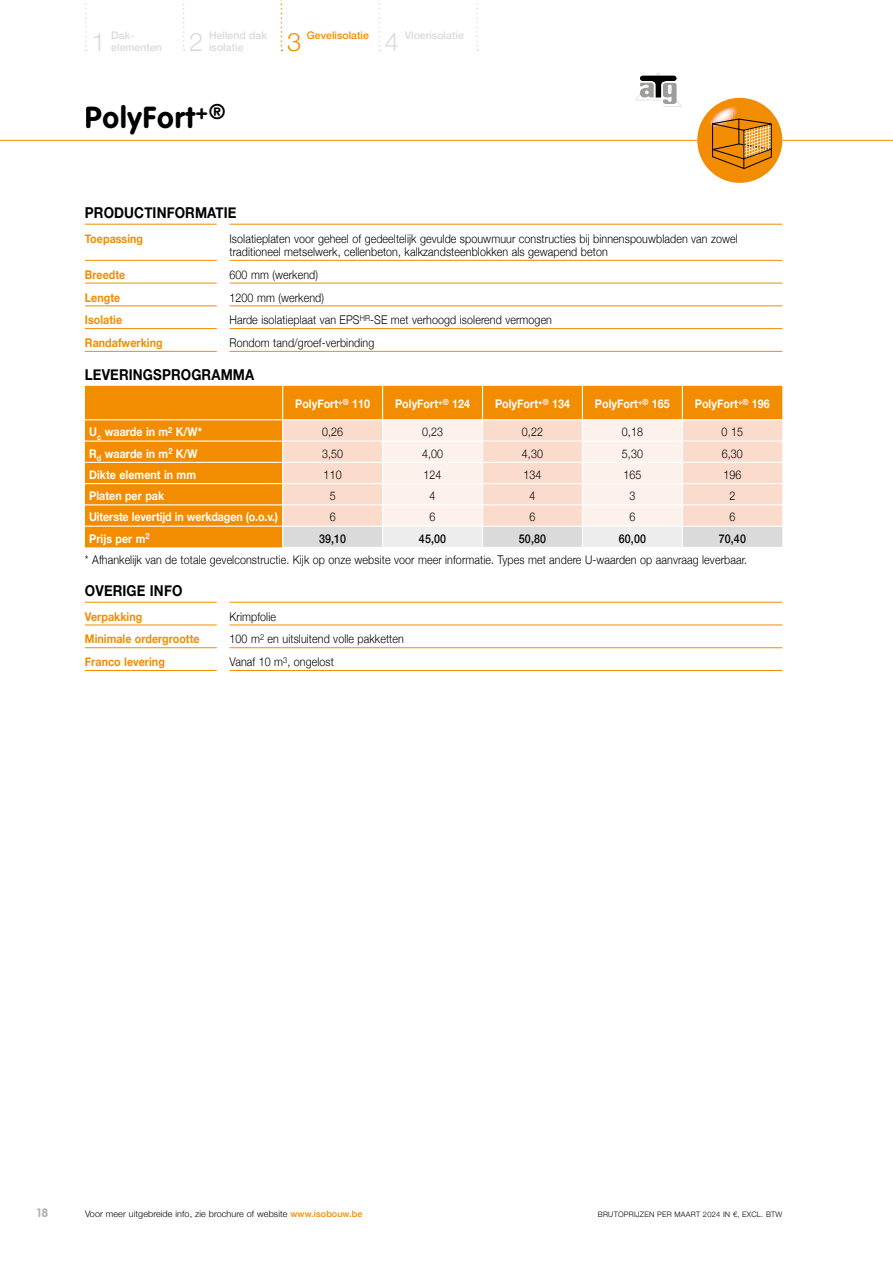
<style>
.page{position:relative;width:893px;height:1263px;background:#fff}
.page>*{position:absolute;margin:0;border:0;box-sizing:border-box;transform-origin:0 0}
.t1{font:700 30px "VAG Rounded Std";letter-spacing:.03em;color:#000}
.t2{font:300 25.5px "Helvetica Neue";color:#dadada}
.t3{font:300 25.5px "Helvetica Neue";color:#f28c00}
.t4{font:700 15px "Helvetica Neue";letter-spacing:.01em;color:#000;scale:.89 1}
.t5{font:300 12px/13.5px "Helvetica Neue";letter-spacing:.01em;color:#000;scale:.89 1}
.t6{font:700 12px "Helvetica Neue";letter-spacing:.005em;color:#fff;scale:.89 1}
.t7{font:700 12px "Helvetica Neue";letter-spacing:.005em;color:#f28c00;scale:.89 1}
.t8{font:500 12px "Helvetica Neue";letter-spacing:.01em;color:#000;scale:.89 1}
.t9{font:700 12px "VAG Rounded Std";color:#b3b2b2}
.t10{font:500 10.5px/12px "Helvetica Neue";color:#dadada}
.t11{font:500 10.5px "Helvetica Neue";color:#f28c00}
.t12{font:300 9px "Helvetica Neue";letter-spacing:.01em;color:#000}
.t13{font:300 7.5px "Helvetica Neue";letter-spacing:.03em;color:#000}
.s1{font-weight:500;color:#f28c00}
</style>
<div class="page">
<hr style="left:0;top:140px;width:893px;height:1px;background:#f28c00">
<svg style="left:85px;top:0;width:393px;height:51px"></svg>
<svg style="left:85px;top:259px;width:697px;height:92px"></svg>
<hr style="left:85px;top:283px;width:132px;height:1px;background:#f28c00">
<hr style="left:229px;top:283px;width:553px;height:1px;background:#f28c00">
<hr style="left:85px;top:305px;width:132px;height:1px;background:#f28c00">
<hr style="left:229px;top:305px;width:553px;height:1px;background:#f28c00">
<hr style="left:85px;top:328px;width:132px;height:1px;background:#f28c00">
<hr style="left:229px;top:328px;width:553px;height:1px;background:#f28c00">
<hr style="left:85px;top:351px;width:132px;height:1px;background:#f28c00">
<hr style="left:229px;top:351px;width:553px;height:1px;background:#f28c00">
<hr style="left:229px;top:224px;width:553px;height:1px;background:#f28c00">
<hr style="left:229px;top:260px;width:553px;height:1px;background:#f28c00">
<hr style="left:85px;top:224px;width:132px;height:1px;background:#f28c00">
<hr style="left:85px;top:260px;width:132px;height:1px;background:#f28c00">
<div style="left:85px;top:386px;width:697px;height:161px;background:#f28c00"></div>
<hr style="left:85px;top:462px;width:198px;height:1px;background:#fff">
<hr style="left:85px;top:483px;width:198px;height:1px;background:#fff">
<hr style="left:85px;top:504px;width:198px;height:1px;background:#fff">
<hr style="left:85px;top:526px;width:198px;height:1px;background:#fff">
<svg style="left:282px;top:420px;width:500px;height:127px"></svg>
<hr style="left:283px;top:526px;width:100px;height:1px;background:#fff">
<hr style="left:383px;top:526px;width:99px;height:1px;background:#fff">
<hr style="left:482px;top:526px;width:100px;height:1px;background:#fff">
<hr style="left:582px;top:526px;width:100px;height:1px;background:#fff">
<hr style="left:682px;top:526px;width:100px;height:1px;background:#fff">
<hr style="left:282px;top:386px;width:1px;height:33px;background:#fff">
<hr style="left:382px;top:386px;width:1px;height:33px;background:#fff">
<hr style="left:482px;top:386px;width:1px;height:33px;background:#fff">
<hr style="left:582px;top:386px;width:1px;height:33px;background:#fff">
<hr style="left:682px;top:386px;width:1px;height:33px;background:#fff">
<hr style="left:85px;top:419px;width:198px;height:1px;background:#fff">
<hr style="left:283px;top:419px;width:100px;height:1px;background:#fff">
<hr style="left:383px;top:419px;width:99px;height:1px;background:#fff">
<hr style="left:482px;top:419px;width:100px;height:1px;background:#fff">
<hr style="left:582px;top:419px;width:100px;height:1px;background:#fff">
<hr style="left:682px;top:419px;width:100px;height:1px;background:#fff">
<hr style="left:85px;top:440px;width:198px;height:2px;background:#fff">
<hr style="left:283px;top:440px;width:100px;height:2px;background:#fff">
<hr style="left:383px;top:440px;width:99px;height:2px;background:#fff">
<hr style="left:482px;top:440px;width:100px;height:2px;background:#fff">
<hr style="left:582px;top:440px;width:100px;height:2px;background:#fff">
<hr style="left:682px;top:440px;width:100px;height:2px;background:#fff">
<svg style="left:85px;top:624px;width:697px;height:25px"></svg>
<hr style="left:85px;top:602px;width:132px;height:1px;background:#f28c00">
<hr style="left:229px;top:602px;width:553px;height:1px;background:#f28c00">
<hr style="left:85px;top:625px;width:132px;height:1px;background:#f28c00">
<hr style="left:229px;top:625px;width:553px;height:1px;background:#f28c00">
<hr style="left:85px;top:647px;width:132px;height:1px;background:#f28c00">
<hr style="left:229px;top:647px;width:553px;height:1px;background:#f28c00">
<hr style="left:85px;top:670px;width:132px;height:1px;background:#f28c00">
<hr style="left:229px;top:670px;width:553px;height:1px;background:#f28c00">
<div style="left:697px;top:98px;width:85px;height:85px;background:#f28c00;border-radius:50%"></div>
<svg style="left:700px;top:98px;width:72px;height:72px"></svg>
<svg style="left:635px;top:72px;width:47px;height:35px"></svg>
<h2 class="t2" style="left:91px;top:21px;width:16px">1</h2>
<p class="t10" style="left:111px;top:28px;width:52px">Dak&shy;elementen</p>
<h2 class="t2" style="left:189px;top:21px;width:16px">2</h2>
<p class="t10" style="left:209px;top:28px;width:59px">Hellend dak isolatie</p>
<h2 class="t3" style="left:287px;top:21px;width:16px">3</h2>
<p class="t11" style="left:307px;top:27px;width:64px">Gevelisolatie</p>
<h2 class="t2" style="left:385px;top:21px;width:16px">4</h2>
<p class="t10" style="left:405px;top:28px;width:61px">Vloerisolatie</p>
<h1 class="t1" style="left:85px;top:100px;width:142px">PolyFort<sup>+®</sup></h1>
<p class="t4" style="left:85px;top:201px;width:172px">PRODUCTINFORMATIE</p>
<p class="t7" style="left:85px;top:229px;width:67px">Toepassing</p>
<p class="t5" style="left:229px;top:231px;width:573px">Isolatieplaten voor geheel of gedeeltelijk gevulde spouwmuur constructies bij binnenspouwbladen van zowel traditioneel metselwerk, cellenbeton, kalkzandsteenblokken als gewapend beton</p>
<p class="t7" style="left:85px;top:265px;width:47px">Breedte</p>
<p class="t5" style="left:229px;top:267px;width:101px">600 mm (werkend)</p>
<p class="t7" style="left:85px;top:288px;width:41px">Lengte</p>
<p class="t5" style="left:229px;top:290px;width:108px">1200 mm (werkend)</p>
<p class="t7" style="left:85px;top:311px;width:43px">Isolatie</p>
<p class="t5" style="left:229px;top:312px;width:364px">Harde isolatieplaat van EPS<sup>HR</sup>-SE met verhoogd isolerend vermogen</p>
<p class="t7" style="left:85px;top:333px;width:89px">Randafwerking</p>
<p class="t5" style="left:229px;top:335px;width:164px">Rondom tand/groef-verbinding</p>
<p class="t4" style="left:85px;top:363px;width:192px">LEVERINGSPROGRAMMA</p>
<p class="t6" style="left:295px;top:395px;width:86px">PolyFort<sup>+®</sup> 110</p>
<p class="t6" style="left:395px;top:395px;width:86px">PolyFort<sup>+®</sup> 124</p>
<p class="t6" style="left:495px;top:395px;width:86px">PolyFort<sup>+®</sup> 134</p>
<p class="t6" style="left:595px;top:395px;width:86px">PolyFort<sup>+®</sup> 165</p>
<p class="t6" style="left:695px;top:395px;width:86px">PolyFort<sup>+®</sup> 196</p>
<p class="t6" style="left:89px;top:423px;width:128px">U<sub>c</sub> waarde in m<sup>2</sup> K/W*</p>
<p class="t5" style="left:322px;top:424px;width:25px">0,26</p>
<p class="t5" style="left:422px;top:424px;width:25px">0,23</p>
<p class="t5" style="left:522px;top:424px;width:25px">0,22</p>
<p class="t5" style="left:622px;top:424px;width:25px">0,18</p>
<p class="t5" style="left:722px;top:424px;width:26px">0 15</p>
<p class="t6" style="left:89px;top:444px;width:123px">R<sub>d</sub> waarde in m<sup>2</sup> K/W</p>
<p class="t5" style="left:322px;top:446px;width:25px">3,50</p>
<p class="t5" style="left:422px;top:446px;width:25px">4,00</p>
<p class="t5" style="left:522px;top:446px;width:25px">4,30</p>
<p class="t5" style="left:622px;top:446px;width:25px">5,30</p>
<p class="t5" style="left:722px;top:446px;width:25px">6,30</p>
<p class="t6" style="left:89px;top:465px;width:122px">Dikte element in mm</p>
<p class="t5" style="left:324px;top:467px;width:22px">110</p>
<p class="t5" style="left:424px;top:467px;width:22px">124</p>
<p class="t5" style="left:523px;top:467px;width:22px">134</p>
<p class="t5" style="left:623px;top:467px;width:22px">165</p>
<p class="t5" style="left:723px;top:467px;width:22px">196</p>
<p class="t6" style="left:89px;top:486px;width:86px">Platen per pak</p>
<p class="t5" style="left:330px;top:488px;width:8px">5</p>
<p class="t5" style="left:430px;top:488px;width:8px">4</p>
<p class="t5" style="left:529px;top:488px;width:8px">4</p>
<p class="t5" style="left:629px;top:488px;width:8px">3</p>
<p class="t5" style="left:729px;top:488px;width:8px">2</p>
<p class="t6" style="left:89px;top:508px;width:214px">Uiterste levertijd in werkdagen (o.o.v.)</p>
<p class="t5" style="left:330px;top:509px;width:8px">6</p>
<p class="t5" style="left:430px;top:509px;width:8px">6</p>
<p class="t5" style="left:529px;top:509px;width:8px">6</p>
<p class="t5" style="left:629px;top:509px;width:8px">6</p>
<p class="t5" style="left:729px;top:509px;width:8px">6</p>
<p class="t6" style="left:89px;top:529px;width:69px">Prijs per m<sup>2</sup></p>
<p class="t8" style="left:319px;top:529px;width:32px">39,10</p>
<p class="t8" style="left:419px;top:529px;width:32px">45,00</p>
<p class="t8" style="left:519px;top:529px;width:32px">50,80</p>
<p class="t8" style="left:619px;top:529px;width:32px">60,00</p>
<p class="t8" style="left:719px;top:529px;width:32px">70,40</p>
<p class="t5" style="left:85px;top:552px;width:745px">* Afhankelijk van de totale gevelconstructie. Kijk op onze website voor meer informatie. Types met andere U-waarden op aanvraag leverbaar.</p>
<p class="t4" style="left:85px;top:579px;width:111px">OVERIGE INFO</p>
<p class="t7" style="left:85px;top:607px;width:66px">Verpakking</p>
<p class="t5" style="left:229px;top:609px;width:54px">Krimpfolie</p>
<p class="t7" style="left:85px;top:630px;width:130px">Minimale ordergrootte</p>
<p class="t5" style="left:229px;top:631px;width:197px">100 m<sup>2</sup> en uitsluitend volle pakketten</p>
<p class="t7" style="left:85px;top:652px;width:91px">Franco levering</p>
<p class="t5" style="left:229px;top:654px;width:119px">Vanaf 10 m<sup>3</sup>, ongelost</p>
<p class="t9" style="left:37px;top:1206px;width:13px">18</p>
<p class="t12" style="left:85px;top:1206px;width:279px">Voor meer uitgebreide info, zie brochure of website <span class="s1">www.isobouw.be</span></p>
<p class="t13" style="left:598px;top:1208px;width:186px">BRUTOPRIJZEN PER MAART 2024 IN €, EXCL. BTW</p>
</div>
